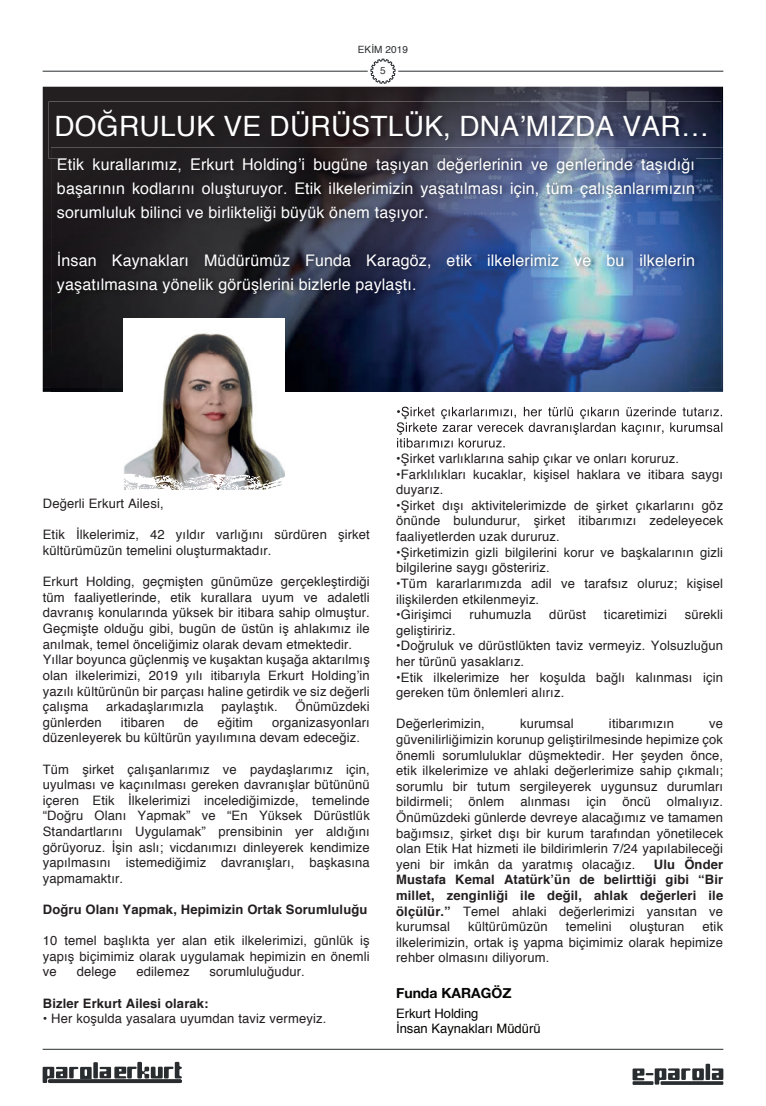
<style>
.page{position:relative;width:766px;height:1106px;background:#fff}
.page>*{position:absolute;margin:0;border:0;box-sizing:border-box;transform-origin:0 0}
.t1{font:28px "Helvetica";letter-spacing:.01em;color:#fff}
.t2{font:16px/24px "Helvetica";letter-spacing:.01em;color:#fff;text-align:justify}
.t3{font:700 14px "Helvetica Neue";color:#040503}
.t4{font:13px/15.6px "Helvetica";letter-spacing:.01em;color:#231f20}
.t5{font:700 13px/15.6px "Helvetica";letter-spacing:.01em;color:#231f20;text-align:justify}
.t6{font:13px/15.6px "Helvetica";color:#040503}
.t7{font:10px "Helvetica";letter-spacing:.01em;color:#292d2f}
.t8{font:10px "Helvetica";color:#323333}
.s1{font-weight:400}
</style>
<div class="page">
<img style="left:43px;top:87px;width:677px;height:301px">
<img style="left:722px;top:147px;width:2px;height:245px">
<img style="left:397px;top:406px;width:326px;height:13px">
<img style="left:396px;top:422px;width:327px;height:13px">
<img style="left:397px;top:438px;width:107px;height:9px">
<img style="left:688px;top:147px;width:34px;height:245px">
<img style="left:51px;top:388px;width:637px;height:4px">
<img style="left:51px;top:158px;width:211px;height:195px">
<img style="left:262px;top:173px;width:423px;height:180px">
<img style="left:685px;top:158px;width:35px;height:230px">
<img style="left:51px;top:353px;width:635px;height:35px">
<img style="left:58px;top:158px;width:637px;height:15px">
<hr style="left:43px;top:71px;width:324px;height:1px;background:#292d2f">
<hr style="left:398px;top:71px;width:325px;height:1px;background:#292d2f">
<svg style="left:370px;top:58px;width:26px;height:26px"></svg>
<img style="left:49px;top:101px;width:671px;height:57px">
<img style="left:51px;top:147px;width:669px;height:11px">
<hr style="left:43px;top:1048px;width:680px;height:1px;background:#292d2f">
<svg style="left:632px;top:1063px;width:91px;height:21px"></svg>
<hr style="left:660px;top:1081px;width:63px;height:3px;background:#292d2f">
<hr style="left:632px;top:1081px;width:21px;height:3px;background:#292d2f">
<svg style="left:43px;top:1061px;width:139px;height:22px"></svg>
<img style="left:124px;top:318px;width:160px;height:138px">
<svg style="left:123px;top:456px;width:162px;height:34px"></svg>
<p class="t7" style="left:357px;top:42px;width:52px">EKİM 2019</p>
<p class="t8" style="left:380px;top:63px;width:7px">5</p>
<h1 class="t1" style="left:54px;top:105px;width:656px">DOĞRULUK VE DÜRÜSTLÜK, DNA’MIZDA VAR…</h1>
<p class="t2" style="left:57px;top:153px;width:639px">Etik kurallarımız, Erkurt Holding’i bugüne taşıyan değerlerinin ve genlerinde taşıdığı başarının kodlarını oluşturuyor. Etik ilkelerimizin yaşatılması için, tüm çalışanlarımızın sorumluluk bilinci ve birlikteliği büyük önem taşıyor.</p>
<p class="t2" style="left:57px;top:249px;width:639px">İnsan Kaynakları Müdürümüz Funda Karagöz, etik ilkelerimiz ve bu ilkelerin yaşatılmasına yönelik görüşlerini bizlerle paylaştı.</p>
<p class="t4" style="left:43px;top:496px;width:122px">Değerli Erkurt Ailesi,</p>
<p class="t4" style="left:43px;top:527px;width:328px">Etik İlkelerimiz, 42 yıldır varlığını sürdüren şirket kültürümüzün temelini oluşturmaktadır.</p>
<p class="t4" style="left:43px;top:574px;width:328px">Erkurt Holding, geçmişten günümüze gerçekleştirdiği tüm faaliyetlerinde, etik kurallara uyum ve adaletli davranış konularında yüksek bir itibara sahip olmuştur.<br>Geçmişte olduğu gibi, bugün de üstün iş ahlakımız ile anılmak, temel önceliğimiz olarak devam etmektedir.<br>Yıllar boyunca güçlenmiş ve kuşaktan kuşağa aktarılmış olan ilkelerimizi, 2019 yılı itibarıyla Erkurt Holding’in yazılı kültürünün bir parçası haline getirdik ve siz değerli çalışma</p>
<p class="t4" style="left:106px;top:699px;width:99px">arkadaşlarımızla</p>
<p class="t4" style="left:221px;top:699px;width:58px">paylaştık.</p>
<p class="t4" style="left:295px;top:699px;width:76px">Önümüzdeki</p>
<p class="t4" style="left:43px;top:714px;width:60px">günlerden</p>
<p class="t4" style="left:121px;top:714px;width:45px">itibaren</p>
<p class="t4" style="left:184px;top:714px;width:16px">de</p>
<p class="t4" style="left:217px;top:714px;width:37px">eğitim</p>
<p class="t4" style="left:43px;top:714px;width:328px;text-indent:229px">organizasyonları düzenleyerek bu kültürün yayılımına devam edeceğiz.</p>
<p class="t4" style="left:43px;top:761px;width:328px;text-align:justify">Tüm şirket çalışanlarımız ve paydaşlarımız için, uyulması ve kaçınılması gereken davranışlar bütününü içeren Etik İlkelerimizi incelediğimizde, temelinde “Doğru Olanı Yapmak” ve “En Yüksek Dürüstlük Standartlarını Uygulamak” prensibinin yer aldığını görüyoruz. İşin aslı; vicdanımızı dinleyerek kendimize yapılmasını istemediğimiz davranışları, başkasına yapmamaktır.</p>
<p class="t5" style="left:43px;top:901px;width:326px">Doğru Olanı Yapmak, Hepimizin Ortak Sorumluluğu</p>
<p class="t4" style="left:43px;top:933px;width:328px;text-align:justify">10 temel başlıkta yer alan etik ilkelerimizi, günlük iş yapış biçimimiz olarak uygulamak hepimizin en önemli ve</p>
<p class="t4" style="left:77px;top:964px;width:41px">delege</p>
<p class="t4" style="left:136px;top:964px;width:55px">edilemez</p>
<p class="t4" style="left:209px;top:964px;width:97px">sorumluluğudur.</p>
<p class="t5" style="left:43px;top:995px;width:167px">Bizler Erkurt Ailesi olarak:</p>
<p class="t4" style="left:43px;top:1011px;width:285px">• Her koşulda yasalara uyumdan taviz vermeyiz.</p>
<p class="t4" style="left:396px;top:451px;width:284px">•Şirket varlıklarına sahip çıkar ve onları koruruz.</p>
<p class="t4" style="left:396px;top:466px;width:328px">•Farklılıkları kucaklar, kişisel haklara ve itibara saygı duyarız.</p>
<p class="t4" style="left:396px;top:498px;width:328px;text-align:justify">•Şirket dışı aktivitelerimizde de şirket çıkarlarını göz önünde bulundurur, şirket itibarımızı zedeleyecek faaliyetlerden uzak dururuz.</p>
<p class="t4" style="left:396px;top:544px;width:328px">•Şirketimizin gizli bilgilerini korur ve başkalarının gizli bilgilerine saygı gösteririz.</p>
<p class="t4" style="left:396px;top:576px;width:328px">•Tüm kararlarımızda adil ve tarafsız oluruz; kişisel ilişkilerden etkilenmeyiz.</p>
<p class="t4" style="left:396px;top:607px;width:57px">•Girişimci</p>
<p class="t4" style="left:469px;top:607px;width:63px">ruhumuzla</p>
<p class="t4" style="left:549px;top:607px;width:38px">dürüst</p>
<p class="t4" style="left:603px;top:607px;width:64px">ticaretimizi</p>
<p class="t4" style="left:684px;top:607px;width:40px">sürekli</p>
<p class="t4" style="left:396px;top:622px;width:61px">geliştiririz.</p>
<p class="t4" style="left:396px;top:638px;width:328px">•Doğruluk ve dürüstlükten taviz vermeyiz. Yolsuzluğun her türünü yasaklarız.</p>
<p class="t4" style="left:396px;top:669px;width:328px">•Etik ilkelerimize her koşulda bağlı kalınması için gereken tüm önlemleri alırız.</p>
<p class="t4" style="left:396px;top:716px;width:90px">Değerlerimizin,</p>
<p class="t4" style="left:520px;top:716px;width:55px">kurumsal</p>
<p class="t4" style="left:608px;top:716px;width:67px">itibarımızın</p>
<p class="t4" style="left:396px;top:716px;width:328px;text-align:justify;text-indent:313px">ve güvenilirliğimizin korunup geliştirilmesinde hepimize çok önemli sorumluluklar düşmektedir. Her şeyden önce, etik ilkelerimize ve ahlaki değerlerimize sahip çıkmalı; sorumlu bir tutum sergileyerek uygunsuz durumları bildirmeli; önlem alınması için öncü olmalıyız.<br>Önümüzdeki günlerde devreye alacağımız ve tamamen bağımsız, şirket dışı bir kurum tarafından yönetilecek olan Etik Hat hizmeti ile bildirimlerin 7/24 yapılabileceği yeni bir imkân da yaratmış olacağız.</p>
<p class="t5" style="left:396px;top:856px;width:328px;text-indent:257px">Ulu Önder Mustafa Kemal Atatürk’ün de belirttiği gibi “Bir millet, zenginliği ile değil, ahlak değerleri ile ölçülür.” <span class="s1">Temel ahlaki değerlerimizi yansıtan ve kurumsal</span></p>
<p class="t4" style="left:396px;top:919px;width:328px;text-align:justify;text-indent:306px">etik ilkelerimizin, ortak iş yapma biçimimiz olarak hepimize rehber olmasını diliyorum.</p>
<p class="t4" style="left:468px;top:919px;width:81px">kültürümüzün</p>
<p class="t4" style="left:565px;top:919px;width:47px">temelini</p>
<p class="t4" style="left:629px;top:919px;width:56px">oluşturan</p>
<p class="t3" style="left:396px;top:982px;width:117px">Funda KARAGÖZ</p>
<p class="t6" style="left:396px;top:1005px;width:146px">Erkurt Holding<br>İnsan Kaynakları Müdürü</p>
</div>
